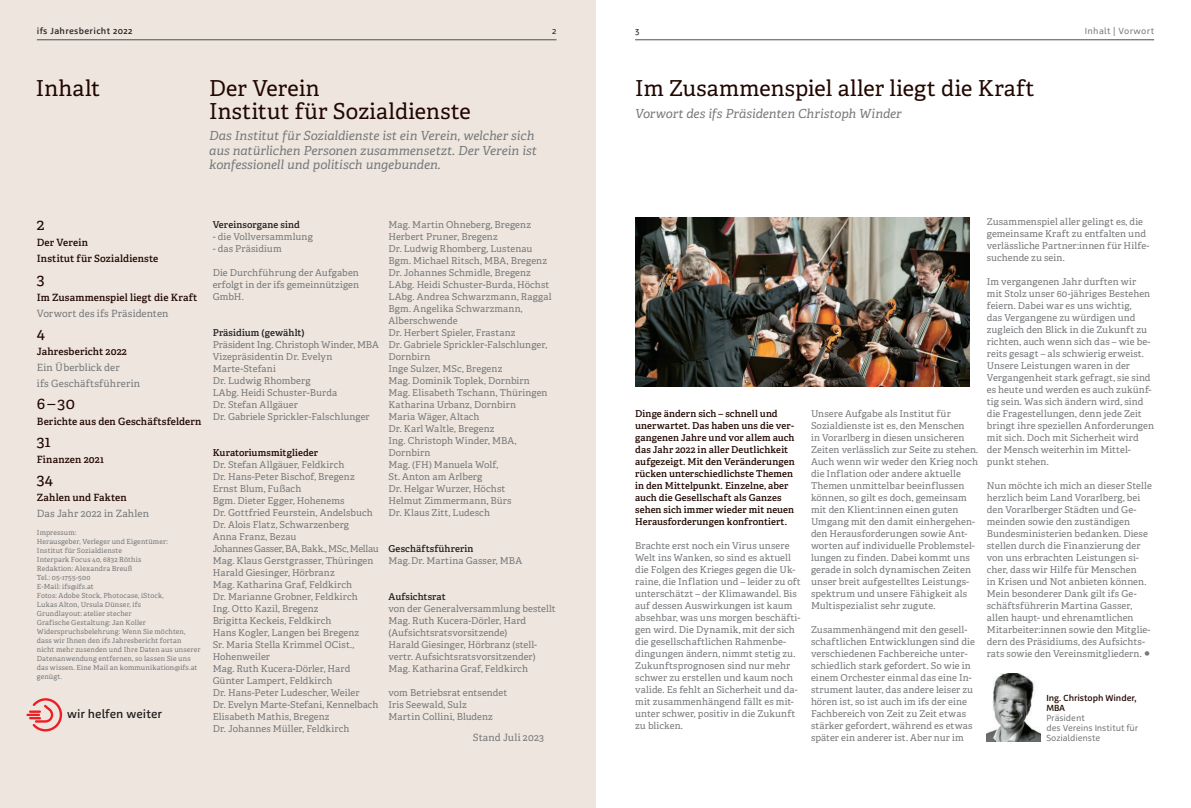
<style>
.page{position:relative;width:1191px;height:808px;background:#fff}
.page>*{position:absolute;margin:0;border:0;box-sizing:border-box;transform-origin:0 0}
.t1{font:22px/22.5px "Adelle";letter-spacing:.005em;color:#210701}
.t2{font:16px "Adelle";color:#210701}
.t3{font:italic 12.5px/14.5px "Adelle";letter-spacing:.005em;color:#76787b}
.t4{font:500 12px "Agile";letter-spacing:.01em;color:#231f20}
.t5{font:600 10px/16px "Adelle";letter-spacing:.01em;color:#210701}
.t6{font:10px/16px "Adelle";letter-spacing:.015em;color:#76787b}
.t7{font:9.5px/12px "Adelle";letter-spacing:.01em;color:#76787b}
.t8{font:600 9.5px/12px "Adelle";letter-spacing:.01em;color:#210701}
.t9{font:600 9.5px "Adelle";letter-spacing:.01em;color:#231f20}
.t10{font:9px/10px "Agile";letter-spacing:-.005em;color:#76787b}
.t11{font:500 9px/10px "Agile";letter-spacing:-.01em;color:#210701}
.t12{font:500 9px "Agile";letter-spacing:.04em;color:#231f20}
.t13{font:9px "Agile";letter-spacing:.04em;color:#76787b}
.t14{font:9px "Agile";color:#231f20}
.t15{font:7px/9px "Adelle";letter-spacing:.02em;color:#76787b}
.s1{font-size:11px}
</style>
<div class="page">
<hr style="left:635px;top:40px;width:519px;height:1px;background:#4b4c4d">
<div style="left:0;top:0;width:595px;height:808px;background:#eee6de"></div>
<hr style="left:37px;top:40px;width:519px;height:1px;background:#4b4c4d">
<svg style="left:26px;top:698px;width:36px;height:33px"></svg>
<img style="left:635px;top:218px;width:334px;height:169px">
<img style="left:986px;top:673px;width:54px;height:68px">
<p class="t12" style="left:37px;top:26px;width:97px">ifs Jahresbericht 2022</p>
<p class="t14" style="left:552px;top:26px;width:6px">2</p>
<p class="t14" style="left:635px;top:26px;width:6px">3</p>
<p class="t13" style="left:1084px;top:26px;width:71px">Inhalt | Vorwort</p>
<h1 class="t1" style="left:36px;top:76px;width:66px">Inhalt</h1>
<h1 class="t1" style="left:209px;top:76px;width:263px">Der Verein<br>Institut für Sozialdienste</h1>
<h3 class="t3" style="left:209px;top:128px;width:329px">Das Institut für Sozialdienste ist ein Verein, welcher sich aus natürlichen Personen zusammensetzt. Der Verein ist konfessionell und politisch ungebunden.</h3>
<h2 class="t2" style="left:37px;top:213px;width:9px">2</h2>
<p class="t5" style="left:37px;top:234px;width:123px">Der Verein<br>Institut für Sozialdienste</p>
<h2 class="t2" style="left:37px;top:267px;width:9px">3</h2>
<p class="t5" style="left:37px;top:289px;width:162px">Im Zusammenspiel liegt die Kraft</p>
<p class="t6" style="left:37px;top:305px;width:133px">Vorwort des ifs Präsidenten</p>
<h2 class="t2" style="left:37px;top:321px;width:10px">4</h2>
<p class="t5" style="left:37px;top:343px;width:92px">Jahresbericht 2022</p>
<p class="t6" style="left:37px;top:359px;width:105px">Ein Überblick der<br>ifs Geschäftsführerin</p>
<h2 class="t2" style="left:37px;top:391px;width:39px">6 – 30</h2>
<p class="t5" style="left:37px;top:413px;width:166px">Berichte aus den Geschäftsfeldern</p>
<h2 class="t2" style="left:37px;top:430px;width:15px">31</h2>
<p class="t5" style="left:37px;top:451px;width:69px">Finanzen 2021</p>
<h2 class="t2" style="left:37px;top:468px;width:18px">34</h2>
<p class="t5" style="left:37px;top:489px;width:91px">Zahlen und Fakten</p>
<p class="t6" style="left:37px;top:505px;width:114px">Das Jahr 2022 in Zahlen</p>
<p class="t15" style="left:37px;top:527px;width:165px">Impressum:<br>Herausgeber, Verleger und Eigentümer:<br>Institut für Sozialdienste<br>Interpark Focus 40, 6832 Röthis<br>Redaktion: Alexandra Breuß<br>Tel.: 05-1755-500<br>E-Mail: ifs@ifs.at<br>Fotos: Adobe Stock, Photocase, iStock,<br>Lukas Alton, Ursula Dünser, ifs<br>Grundlayout: atelier stecher<br>Grafische Gestaltung: Jan Koller<br>Widerspruchsbelehrung: Wenn Sie möchten, dass wir Ihnen den ifs Jahresbericht fortan nicht mehr zusenden und Ihre Daten aus unserer<br>Datenanwendung entfernen, so lassen Sie uns das wissen. Eine Mail an kommunikation@ifs.at genügt.</p>
<p class="t4" style="left:67px;top:707px;width:97px">wir helfen weiter</p>
<p class="t9" style="left:213px;top:218px;width:89px">Vereinsorgane sind</p>
<p class="t7" style="left:213px;top:230px;width:102px">- die Vollversammlung</p>
<p class="t7" style="left:213px;top:242px;width:70px">- das Präsidium</p>
<p class="t7" style="left:213px;top:266px;width:148px;text-align:justify">Die Durchführung der Aufgaben erfolgt in der ifs gemeinnützigen GmbH.</p>
<p class="t9" style="left:213px;top:326px;width:93px">Präsidium (gewählt)</p>
<p class="t7" style="left:213px;top:338px;width:168px">Präsident Ing. Christoph Winder, MBA<br>Vizepräsidentin Dr. Evelyn<br>Marte-Stefani<br>Dr. Ludwig Rhomberg<br>LAbg. Heidi Schuster-Burda<br>Dr. Stefan Allgäuer<br>Dr. Gabriele Sprickler-Falschlunger</p>
<p class="t8" style="left:213px;top:446px;width:107px">Kuratoriumsmitglieder</p>
<p class="t7" style="left:213px;top:458px;width:167px">Dr. Stefan Allgäuer, Feldkirch<br>Dr. Hans-Peter Bischof, Bregenz<br>Ernst Blum, Fußach<br>Bgm. Dieter Egger, Hohenems<br>Dr. Gottfried Feurstein, Andelsbuch<br>Dr. Alois Flatz, Schwarzenberg<br>Anna Franz, Bezau<br>Johannes Gasser, BA, Bakk., MSc, Mellau<br>Mag. Klaus Gerstgrasser, Thüringen<br>Harald Giesinger, Hörbranz<br>Mag. Katharina Graf, Feldkirch<br>Dr. Marianne Grobner, Feldkirch<br>Ing. Otto Kazil, Bregenz<br>Brigitta Keckeis, Feldkirch<br>Hans Kogler, Langen bei Bregenz<br>Sr. Maria Stella Krimmel OCist.,<br>Hohenweiler<br>Mag. Ruth Kucera-Dörler, Hard<br>Günter Lampert, Feldkirch<br>Dr. Hans-Peter Ludescher, Weiler<br>Dr. Evelyn Marte-Stefani, Kennelbach<br>Elisabeth Mathis, Bregenz<br>Dr. Johannes Müller, Feldkirch</p>
<p class="t7" style="left:388px;top:218px;width:165px">Mag. Martin Ohneberg, Bregenz<br>Herbert Pruner, Bregenz<br>Dr. Ludwig Rhomberg, Lustenau<br>Bgm. Michael Ritsch, MBA, Bregenz<br>Dr. Johannes Schmidle, Bregenz<br>LAbg. Heidi Schuster-Burda, Höchst<br>LAbg. Andrea Schwarzmann, Raggal<br>Bgm. Angelika Schwarzmann,<br>Alberschwende<br>Dr. Herbert Spieler, Frastanz<br>Dr. Gabriele Sprickler-Falschlunger,<br>Dornbirn<br>Inge Sulzer, MSc, Bregenz<br>Mag. Dominik Toplek, Dornbirn<br>Mag. Elisabeth Tschann, Thüringen<br>Katharina Urbanz, Dornbirn<br>Maria Wäger, Altach<br>Dr. Karl Waltle, Bregenz<br>Ing. Christoph Winder, MBA,<br>Dornbirn<br>Mag. (FH) Manuela Wolf,<br>St. Anton am Arlberg<br>Dr. Helgar Wurzer, Höchst<br>Helmut Zimmermann, Bürs<br>Dr. Klaus Zitt, Ludesch</p>
<p class="t9" style="left:388px;top:542px;width:87px">Geschäftsführerin</p>
<p class="t7" style="left:388px;top:554px;width:135px">Mag.Dr. Martina Gasser, MBA</p>
<p class="t9" style="left:388px;top:590px;width:59px">Aufsichtsrat</p>
<p class="t7" style="left:388px;top:602px;width:169px">von der Generalversammlung bestellt Mag. Ruth Kucera-Dörler, Hard (Aufsichtsratsvorsitzende)<br>Harald Giesinger, Hörbranz (stell&shy;vertr. Aufsichtsratsvorsitzender)<br>Mag. Katharina Graf, Feldkirch</p>
<p class="t7" style="left:388px;top:686px;width:120px">vom Betriebsrat entsendet<br>Iris Seewald, Sulz<br>Martin Collini, Bludenz</p>
<p class="t6" style="left:473px;top:729px;width:73px">Stand Juli 2023</p>
<h1 class="t1" style="left:635px;top:76px;width:401px">Im Zusammenspiel aller liegt die Kraft</h1>
<h3 class="t3" style="left:635px;top:105px;width:268px">Vorwort des ifs Präsidenten Christoph Winder</h3>
<p class="t8" style="left:635px;top:407px;width:161px">Dinge ändern sich – schnell und unerwartet. Das haben uns die ver&shy;gangenen Jahre und vor allem auch das Jahr 2022 in aller Deutlichkeit aufgezeigt. Mit den Veränderungen rücken unterschiedlichste Themen in den Mittelpunkt. Einzelne, aber auch die Gesellschaft als Ganzes sehen sich immer wieder mit neuen Herausforderungen konfrontiert.</p>
<p class="t7" style="left:635px;top:539px;width:167px">Brachte erst noch ein Virus unsere Welt ins Wanken, so sind es aktuell die Folgen des Krieges gegen die Uk&shy;raine, die Inflation und – leider zu oft unterschätzt – der Klimawandel. Bis auf dessen Auswirkungen ist kaum absehbar, was uns morgen beschäfti&shy;gen wird. Die Dynamik, mit der sich die gesellschaftlichen Rahmenbe&shy;dingungen ändern, nimmt stetig zu.<br>Zukunftsprognosen sind nur mehr schwer zu erstellen und kaum noch valide. Es fehlt an Sicherheit und da&shy;mit zusammenhängend fällt es mit&shy;unter schwer, positiv in die Zukunft zu blicken.</p>
<p class="t7" style="left:811px;top:407px;width:169px">Unsere Aufgabe als Institut für Sozialdienste ist es, den Menschen<br>in Vorarlberg in diesen unsicheren Zeiten verlässlich zur Seite zu stehen.<br>Auch wenn wir weder den Krieg noch die Inflation oder andere aktuelle Themen unmittelbar beeinflussen können, so gilt es doch, gemeinsam mit den Klient:innen einen guten Umgang mit den damit einhergehen&shy;den Herausforderungen sowie Ant&shy;worten auf individuelle Problemstel&shy;lungen zu finden. Dabei kommt uns gerade in solch dynamischen Zeiten unser breit aufgestelltes Leistungs&shy;spektrum und unsere Fähigkeit als Multispezialist sehr zugute.</p>
<p class="t7" style="left:811px;top:623px;width:165px">Zusammenhängend mit den gesell&shy;schaftlichen Entwicklungen sind die verschiedenen Fachbereiche unter&shy;schiedlich stark gefordert. So wie in einem Orchester einmal das eine In&shy;strument lauter, das andere leiser zu hören ist, so ist auch im ifs der eine Fachbereich von Zeit zu Zeit etwas stärker gefordert, während es etwas später ein anderer ist. Aber nur im</p>
<p class="t7" style="left:986px;top:215px;width:164px">Zusammenspiel aller gelingt es, die gemeinsame Kraft zu entfalten und verlässliche Partner:innen für Hilfe&shy;suchende zu sein.</p>
<p class="t7" style="left:986px;top:275px;width:169px">Im vergangenen Jahr durften wir mit Stolz unser 60-jähriges Bestehen feiern. Dabei war es uns wichtig,<br>das Vergangene zu würdigen und zugleich den Blick in die Zukunft zu richten, auch wenn sich das – wie be&shy;reits gesagt – als schwierig erweist.<br>Unsere Leistungen waren in der Vergangenheit stark gefragt, sie sind es heute und werden es auch zukünf&shy;tig sein. Was sich ändern wird, sind die Fragestellungen, denn jede Zeit bringt ihre speziellen Anforderungen mit sich. Doch mit Sicherheit wird der Mensch weiterhin im Mittel&shy;punkt stehen.</p>
<p class="t7" style="left:986px;top:479px;width:166px">Nun möchte ich mich an dieser Stelle herzlich beim Land Vorarlberg, bei den Vorarlberger Städten und Ge&shy;meinden sowie den zuständigen Bundesministerien bedanken. Diese stellen durch die Finanzierung der von uns erbrachten Leistungen si&shy;cher, dass wir Hilfe für Menschen<br>in Krisen und Not anbieten können.<br>Mein besonderer Dank gilt ifs Ge&shy;schäftsführerin Martina Gasser, allen haupt- und ehrenamtlichen Mitarbeiter:innen sowie den Mitglie&shy;dern des Präsidiums, des Aufsichts&shy;rats sowie den Vereinsmitgliedern. <span class="s1">○</span></p>
<p class="t11" style="left:1046px;top:693px;width:92px">Ing. Christoph Winder,<br>MBA</p>
<p class="t10" style="left:1046px;top:713px;width:93px">Präsident<br>des Vereins Institut für<br>Sozialdienste</p>
</div>
